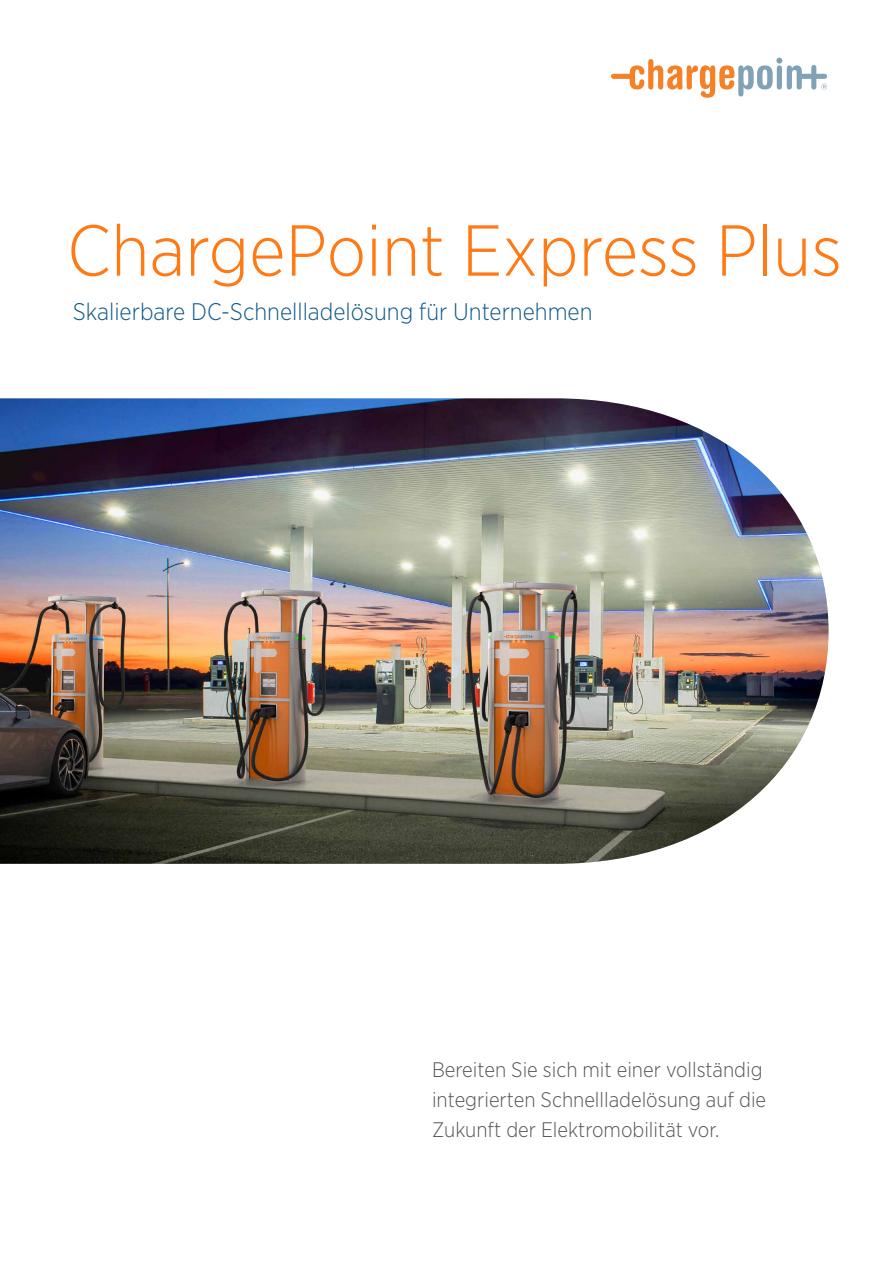
<style>
.page{position:relative;width:893px;height:1263px;background:#fff}
.page>*{position:absolute;margin:0;border:0;box-sizing:border-box;transform-origin:0 0}
.t1{font:300 72px "Gotham Narrow";color:#ff7a14}
.t2{font:300 24px "Gotham Narrow";color:#0f598a}
.t3{font:300 21px/30px "Gotham Narrow";color:#555}
</style>
<div class="page">
<img style="left:0;top:398px;width:828px;height:466px">
<svg style="left:611px;top:58px;width:216px;height:40px"></svg>
<h1 class="t1" style="left:67px;top:206px;width:776px">ChargePoint Express Plus</h1>
<p class="t2" style="left:73px;top:297px;width:521px">Skalierbare DC-Schnellladelösung für Unternehmen</p>
<p class="t3" style="left:432px;top:1054px;width:336px">Bereiten Sie sich mit einer vollständig integrierten Schnellladelösung auf die<br>Zukunft der Elektromobilität vor.</p>
</div>
